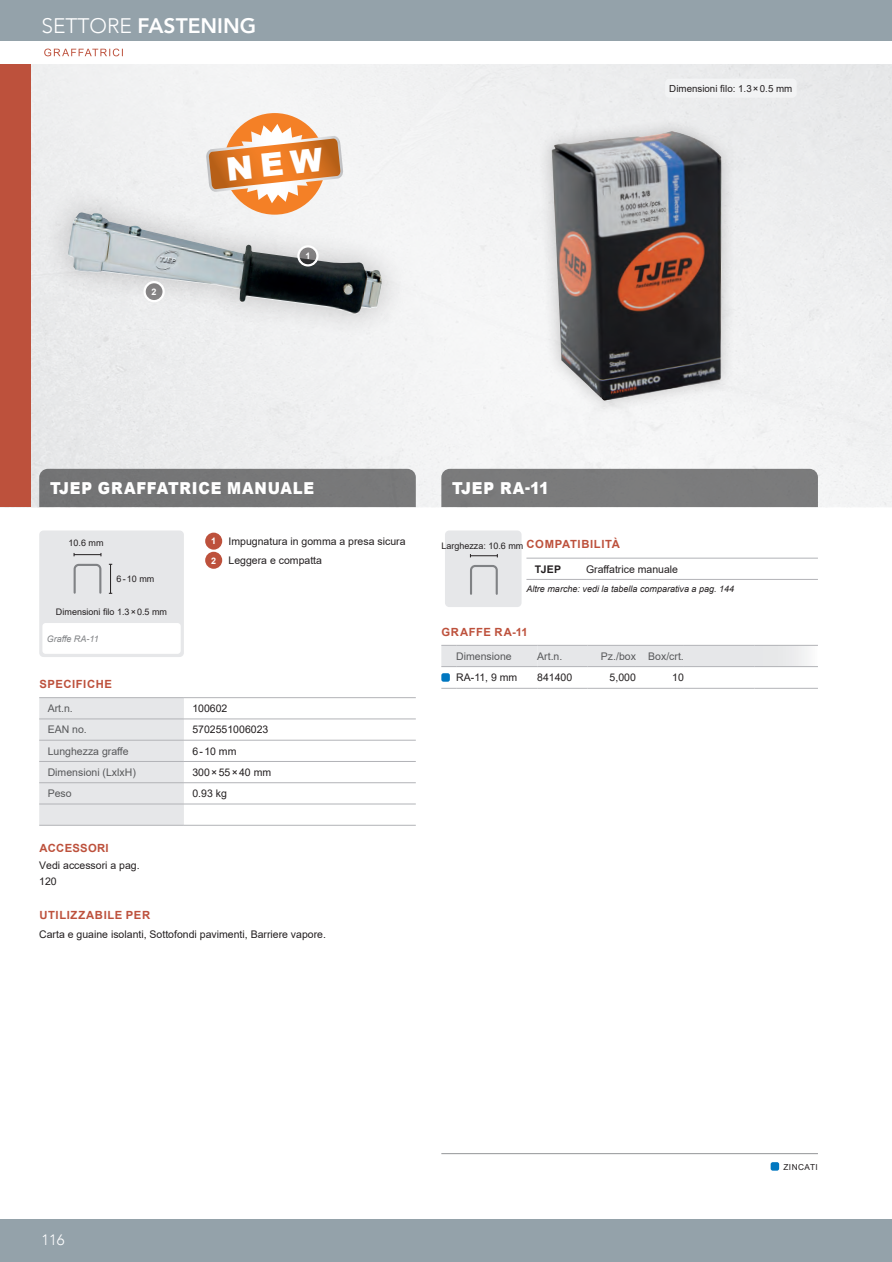
<style>
.page{position:relative;width:892px;height:1262px;background:#fff}
.page>*{position:absolute;margin:0;border:0;box-sizing:border-box;transform-origin:0 0}
.t1{font:800 21px "Avenir";color:#fff}
.t2{font:900 16.5px "Arial";letter-spacing:.055em;color:#fff;scale:.9 1}
.t3{font:300 15px "Avenir";color:#fff}
.t4{font:700 11.25px "Arial";letter-spacing:.05em;color:#bd513c}
.t5{font:700 11.25px "Arial";letter-spacing:.025em;color:#bd513c}
.t6{font:10.5px/16.4px "Arial";color:#231f20}
.t7{font:10.5px "Arial";color:#57585a}
.t8{font:700 10.5px "Arial";color:#231f20}
.t9{font:9.75px "Arial";color:#231f20}
.t10{font:9px "Arial";color:#231f20}
.t11{font:italic 9px "Arial";color:#231f20}
.t12{font:italic 9px "Arial";color:#808285}
.t13{font:700 9px "Arial";color:#fff}
.t14{font:8.25px "Arial";letter-spacing:.055em;color:#231f20}
.s1{font-weight:300}
.s2{font-weight:700;font-size:9px;color:#fff}
.s3{font-weight:700;font-size:11.25px;color:#bd513c}
</style>
<div class="page">
<div style="left:0;top:65px;width:31px;height:442px;background:#bd513c"></div>
<div style="left:39px;top:469px;width:376px;height:38px;background:#767677"></div>
<div style="left:39px;top:698px;width:145px;height:127px;background:#e6e7e9"></div>
<hr style="left:184px;top:718px;width:231px;height:1px;background:#b2b3b7">
<hr style="left:184px;top:740px;width:231px;height:1px;background:#b2b3b7">
<hr style="left:184px;top:761px;width:231px;height:1px;background:#b2b3b7">
<hr style="left:184px;top:782px;width:231px;height:1px;background:#b2b3b7">
<hr style="left:184px;top:803px;width:231px;height:1px;background:#b2b3b7">
<hr style="left:184px;top:825px;width:231px;height:1px;background:#b2b3b7">
<hr style="left:39px;top:697px;width:145px;height:1px;background:#b2b3b7">
<hr style="left:184px;top:697px;width:231px;height:1px;background:#b2b3b7">
<hr style="left:39px;top:718px;width:145px;height:1px;background:#b2b3b7">
<hr style="left:39px;top:740px;width:145px;height:1px;background:#b2b3b7">
<hr style="left:39px;top:761px;width:145px;height:1px;background:#b2b3b7">
<hr style="left:39px;top:782px;width:145px;height:1px;background:#b2b3b7">
<hr style="left:39px;top:803px;width:145px;height:1px;background:#b2b3b7">
<hr style="left:39px;top:825px;width:145px;height:1px;background:#b2b3b7">
<div style="left:205px;top:532px;width:17px;height:17px;background:#bd513c;border-radius:50%"></div>
<div style="left:205px;top:552px;width:17px;height:17px;background:#bd513c;border-radius:50%"></div>
<div style="left:41px;top:185px;width:368px;height:156px;background:#eeeeef"></div>
<img style="left:68px;top:212px;width:314px;height:105px">
<div style="left:224px;top:113px;width:101px;height:102px;background:#f48026;border-radius:50%"></div>
<svg style="left:144px;top:282px;width:20px;height:19px"></svg>
<div style="left:143px;top:281px;width:22px;height:21px;border:2px solid #fff;border-radius:50%"></div>
<svg style="left:298px;top:246px;width:19px;height:19px"></svg>
<div style="left:297px;top:245px;width:21px;height:21px;border:2px solid #fff;border-radius:50%"></div>
<div style="left:39px;top:530px;width:145px;height:127px;background:#e6e7e9;border-radius:4px"></div>
<svg style="left:74px;top:553px;width:28px;height:3px"></svg>
<svg style="left:109px;top:564px;width:3px;height:30px"></svg>
<svg style="left:73px;top:563px;width:29px;height:31px"></svg>
<div style="left:42px;top:623px;width:139px;height:31px;background:#fff;border-radius:3px"></div>
<div style="left:441px;top:469px;width:376px;height:38px;background:#7b7b7c"></div>
<hr style="left:526px;top:558px;width:60px;height:1px;background:#b2b3b7">
<hr style="left:586px;top:558px;width:231px;height:1px;background:#b2b3b7">
<hr style="left:526px;top:579px;width:60px;height:1px;background:#b2b3b7">
<hr style="left:586px;top:579px;width:231px;height:1px;background:#b2b3b7">
<div style="left:445px;top:530px;width:76px;height:77px;background:#e6e7e9;border-radius:4px"></div>
<svg style="left:470px;top:554px;width:28px;height:3px"></svg>
<svg style="left:470px;top:565px;width:28px;height:30px"></svg>
<div style="left:754px;top:645px;width:63px;height:21px;background:linear-gradient(to right,#e2e3e5,#f6f6f7)"></div>
<svg style="left:441px;top:688px;width:15px;height:1px"></svg>
<hr style="left:456px;top:688px;width:81px;height:1px;background:#b2b3b7">
<hr style="left:537px;top:688px;width:50px;height:1px;background:#b2b3b7">
<hr style="left:587px;top:688px;width:48px;height:1px;background:#b2b3b7">
<hr style="left:635px;top:688px;width:48px;height:1px;background:#b2b3b7">
<hr style="left:683px;top:688px;width:71px;height:1px;background:#b2b3b7">
<hr style="left:754px;top:688px;width:63px;height:1px;background:#b2b3b7">
<hr style="left:754px;top:666px;width:63px;height:1px;background:#b2b3b7">
<div style="left:441px;top:645px;width:313px;height:22px;background:#e6e7e9"></div>
<hr style="left:456px;top:645px;width:81px;height:1px;background:#b2b3b7">
<hr style="left:537px;top:645px;width:50px;height:1px;background:#b2b3b7">
<hr style="left:587px;top:645px;width:48px;height:1px;background:#b2b3b7">
<hr style="left:635px;top:645px;width:48px;height:1px;background:#b2b3b7">
<hr style="left:683px;top:645px;width:71px;height:1px;background:#b2b3b7">
<hr style="left:754px;top:645px;width:63px;height:1px;background:#b2b3b7">
<div style="left:441px;top:673px;width:9px;height:8px;background:#0077c0;border-radius:2px"></div>
<svg style="left:535px;top:115px;width:206px;height:302px;fill:#efeff0"></svg>
<img style="left:551px;top:131px;width:170px;height:270px">
<div style="left:665px;top:79px;width:131px;height:19px;background:#f2f3f4;border-radius:4px"></div>
<hr style="left:441px;top:1153px;width:376px;height:1px;background:#939598">
<div style="left:770px;top:1162px;width:9px;height:8px;background:#0077c0;border-radius:2px"></div>
<svg style="left:44px;top:49px;width:79px;height:7px"></svg>
<div style="left:0;top:1219px;width:891px;height:43px;background:#94a2aa"></div>
<div style="left:0;top:0;width:891px;height:41px;background:#94a2aa"></div>
<svg style="left:204px;top:124px;width:140px;height:79px"></svg>
<h1 class="t1" style="left:41px;top:9px;width:216px"><span class="s1">SETTORE</span> FASTENING</h1>
<p class="t13" style="left:151px;top:285px;width:7px">2</p>
<p class="t13" style="left:305px;top:250px;width:7px">1</p>
<p class="t9" style="left:669px;top:82px;width:125px">Dimensioni filo: 1.3×0.5 mm</p>
<h2 class="t2" style="left:50px;top:476px;width:295px">TJEP GRAFFATRICE MANUALE</h2>
<p class="t10" style="left:68px;top:536px;width:37px">10.6 mm</p>
<p class="t10" style="left:116px;top:573px;width:39px">6-10 mm</p>
<p class="t10" style="left:56px;top:605px;width:113px">Dimensioni filo 1.3×0.5 mm</p>
<p class="t12" style="left:47px;top:632px;width:54px">Graffe RA-11</p>
<p class="t6" style="left:211px;top:531px;width:196px;line-height:19.2px"><span class="s2">1</span> Impugnatura in gomma a presa sicura<br><span class="s2">2</span> Leggera e compatta</p>
<p class="t4" style="left:39px;top:676px;width:74px">SPECIFICHE</p>
<p class="t7" style="left:48px;top:701px;width:27px">Art.n.</p>
<p class="t6" style="left:192px;top:700px;width:37px">100602</p>
<p class="t7" style="left:48px;top:722px;width:41px">EAN no.</p>
<p class="t6" style="left:192px;top:721px;width:77px">5702551006023</p>
<p class="t7" style="left:48px;top:743px;width:82px">Lunghezza graffe</p>
<p class="t6" style="left:192px;top:742px;width:46px">6-10 mm</p>
<p class="t7" style="left:48px;top:765px;width:90px">Dimensioni (LxlxH)</p>
<p class="t6" style="left:192px;top:764px;width:80px">300×55×40 mm</p>
<p class="t7" style="left:48px;top:786px;width:25px">Peso</p>
<p class="t6" style="left:192px;top:785px;width:36px">0.93 kg</p>
<p class="t5" style="left:39px;top:840px;width:71px">ACCESSORI</p>
<p class="t6" style="left:39px;top:856px;width:102px">Vedi accessori a pag.<br>120</p>
<p class="t4" style="left:39px;top:907px;width:112px">UTILIZZABILE PER</p>
<p class="t6" style="left:39px;top:926px;width:288px">Carta e guaine isolanti, Sottofondi pavimenti, Barriere vapore.</p>
<h2 class="t2" style="left:452px;top:476px;width:109px">TJEP RA-11</h2>
<p class="t10" style="left:441px;top:540px;width:180px">Larghezza: 10.6 mm <span class="s3">COMPATIBILITÀ</span></p>
<p class="t8" style="left:535px;top:561px;width:28px">TJEP</p>
<p class="t6" style="left:586px;top:560px;width:93px">Graffatrice manuale</p>
<p class="t11" style="left:526px;top:583px;width:209px">Altre marche: vedi la tabella comparativa a pag. 144</p>
<p class="t4" style="left:441px;top:623px;width:88px">GRAFFE RA-11</p>
<p class="t7" style="left:456px;top:649px;width:57px">Dimensione</p>
<p class="t7" style="left:537px;top:649px;width:27px">Art.n.</p>
<p class="t7" style="left:600px;top:649px;width:84px">Pz./box Box/crt.</p>
<p class="t6" style="left:456px;top:669px;width:63px">RA-11, 9 mm</p>
<p class="t6" style="left:537px;top:669px;width:37px">841400</p>
<p class="t6" style="left:609px;top:669px;width:28px">5,000</p>
<p class="t6" style="left:672px;top:669px;width:13px">10</p>
<h3 class="t3" style="left:41px;top:1230px;width:25px">116</h3>
<p class="t14" style="left:783px;top:1161px;width:36px">ZINCATI</p>
</div>
